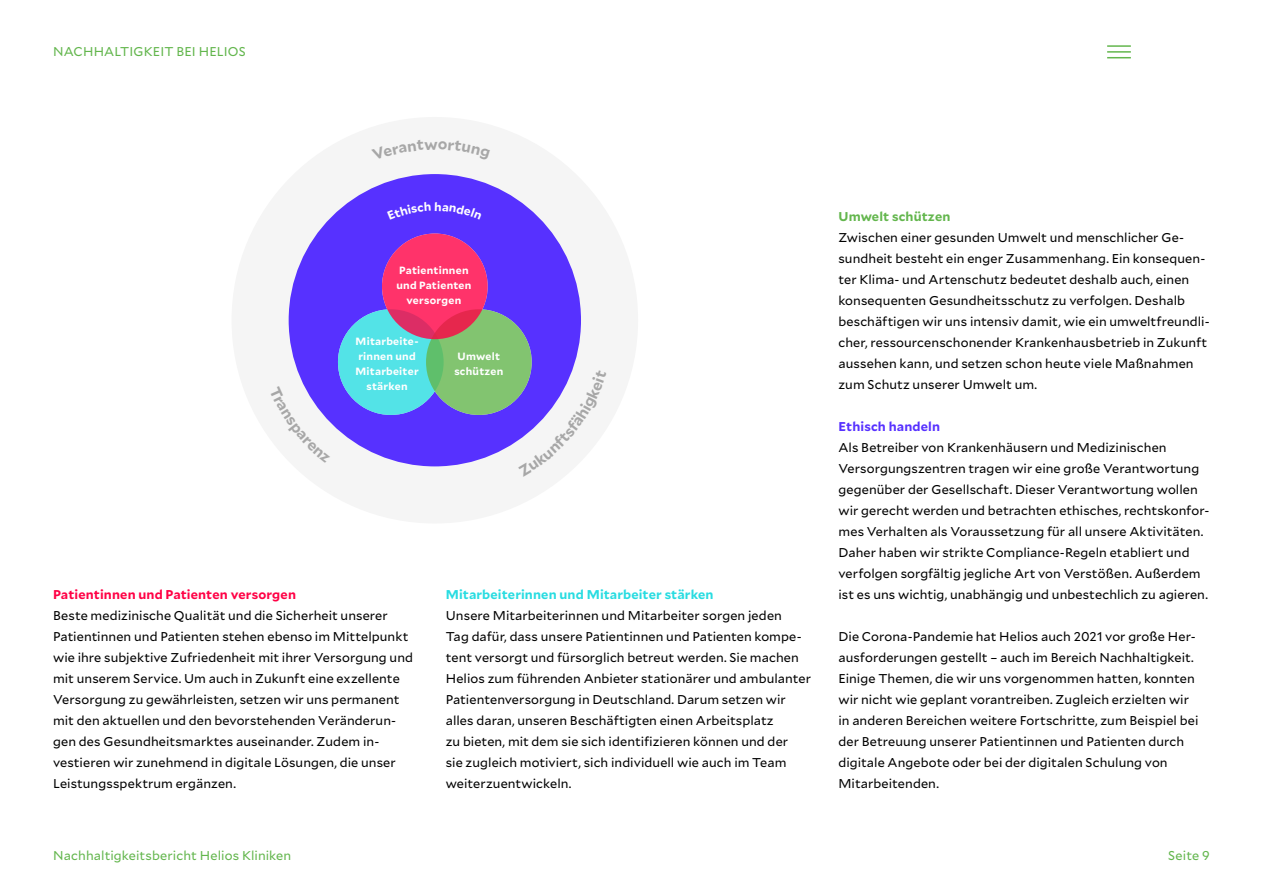
<style>
.page{position:relative;width:1263px;height:893px;background:#fff}
.page>*{position:absolute;margin:0;border:0;box-sizing:border-box;transform-origin:0 0}
.t1{font:12.75px/21px "Mallory";letter-spacing:.005em;color:#000}
.t2{font:12.75px "Mallory";letter-spacing:.01em;color:#63b64d}
.t3{font:700 12.75px "Mallory";letter-spacing:.01em;color:#28dce1}
.t4{font:700 12.75px "Mallory";letter-spacing:.015em;color:#ff0045}
.t5{font:700 12.75px "Mallory";letter-spacing:.01em;color:#63b64d}
.t6{font:700 12.75px "Mallory";letter-spacing:.015em;color:#5731ff}
.t7{font:700 10.5px/15px "Mallory";letter-spacing:.025em;color:#fff;text-align:center}
</style>
<div class="page">
<hr style="left:1107px;top:45px;width:24px;height:2px;background:#63b64d">
<hr style="left:1107px;top:51px;width:24px;height:2px;background:#63b64d">
<svg style="left:1107px;top:57px;width:24px;height:1px"></svg>
<div style="left:232px;top:117px;width:406px;height:406px;background:#f5f5f5;border-radius:50%"></div>
<div style="left:289px;top:174px;width:292px;height:292px;background:#5731ff;border-radius:50%"></div>
<div style="left:338px;top:309px;width:106px;height:106px;background:#53e3e7;border-radius:50%"></div>
<svg style="left:426px;top:309px;width:106px;height:106px;background:#7fc370"></svg>
<svg style="left:382px;top:234px;width:106px;height:105px;background:#f93167"></svg>
<svg style="left:304px;top:386px;width:26px;height:36px"></svg>
<svg style="left:518px;top:370px;width:55px;height:71px"></svg>
<p class="t2" style="left:53px;top:42px;width:194px">NACHHALTIGKEIT BEI HELIOS</p>
<p class="t7" style="left:396px;top:262px;width:76px">Patientinnen und Patienten versorgen</p>
<p class="t7" style="left:355px;top:333px;width:65px">Mitarbeite&shy;rinnen und<br>Mitarbeiter stärken</p>
<p class="t7" style="left:454px;top:348px;width:50px">Umwelt schützen</p>
<p class="t4" style="left:53px;top:584px;width:244px">Patientinnen und Patienten versorgen</p>
<p class="t1" style="left:53px;top:604px;width:361px">Beste medizinische Qualität und die Sicherheit unserer Patientinnen und Patienten stehen ebenso im Mittelpunkt wie ihre subjektive Zufriedenheit mit ihrer Versorgung und mit unserem Service. Um auch in Zukunft eine exzellente Versorgung zu gewährleisten, setzen wir uns permanent mit den aktuellen und den bevorstehenden Veränderun&shy;gen des Gesundheitsmarktes auseinander. Zudem in&shy;vestieren wir zunehmend in digitale Lösungen, die unser Leistungsspektrum ergänzen.</p>
<p class="t3" style="left:446px;top:584px;width:269px">Mitarbeiterinnen und Mitarbeiter stärken</p>
<p class="t1" style="left:446px;top:604px;width:367px">Unsere Mitarbeiterinnen und Mitarbeiter sorgen jeden<br>Tag dafür, dass unsere Patientinnen und Patienten kompe&shy;tent versorgt und fürsorglich betreut werden. Sie machen Helios zum führenden Anbieter stationärer und ambulanter Patientenversorgung in Deutschland. Darum setzen wir alles daran, unseren Beschäftigten einen Arbeitsplatz<br>zu bieten, mit dem sie sich identifizieren können und der<br>sie zugleich motiviert, sich individuell wie auch im Team weiterzuentwickeln.</p>
<p class="t5" style="left:838px;top:206px;width:114px">Umwelt schützen</p>
<p class="t1" style="left:838px;top:226px;width:373px">Zwischen einer gesunden Umwelt und menschlicher Ge&shy;sundheit besteht ein enger Zusammenhang. Ein konsequen&shy;ter Klima- und Artenschutz bedeutet deshalb auch, einen konsequenten Gesundheitsschutz zu verfolgen. Deshalb beschäftigen wir uns intensiv damit, wie ein umweltfreundli&shy;cher, ressourcenschonender Krankenhausbetrieb in Zukunft aussehen kann, und setzen schon heute viele Maßnahmen zum Schutz unserer Umwelt um.</p>
<p class="t6" style="left:838px;top:416px;width:103px">Ethisch handeln</p>
<p class="t1" style="left:838px;top:436px;width:372px">Als Betreiber von Krankenhäusern und Medizinischen Versorgungszentren tragen wir eine große Verantwortung gegenüber der Gesellschaft. Dieser Verantwortung wollen wir gerecht werden und betrachten ethisches, rechtskonfor&shy;mes Verhalten als Voraussetzung für all unsere Aktivitäten.<br>Daher haben wir strikte Compliance-Regeln etabliert und verfolgen sorgfältig jegliche Art von Verstößen. Außerdem ist es uns wichtig, unabhängig und unbestechlich zu agieren.</p>
<p class="t1" style="left:838px;top:625px;width:361px">Die Corona-Pandemie hat Helios auch 2021 vor große Her&shy;ausforderungen gestellt – auch im Bereich Nachhaltigkeit.<br>Einige Themen, die wir uns vorgenommen hatten, konnten wir nicht wie geplant vorantreiben. Zugleich erzielten wir in anderen Bereichen weitere Fortschritte, zum Beispiel bei der Betreuung unserer Patientinnen und Patienten durch digitale Angebote oder bei der digitalen Schulung von Mitarbeitenden.</p>
<p class="t2" style="left:53px;top:846px;width:240px">Nachhaltigkeitsbericht Helios Kliniken</p>
<p class="t2" style="left:1168px;top:846px;width:43px">Seite 9</p>
</div>
